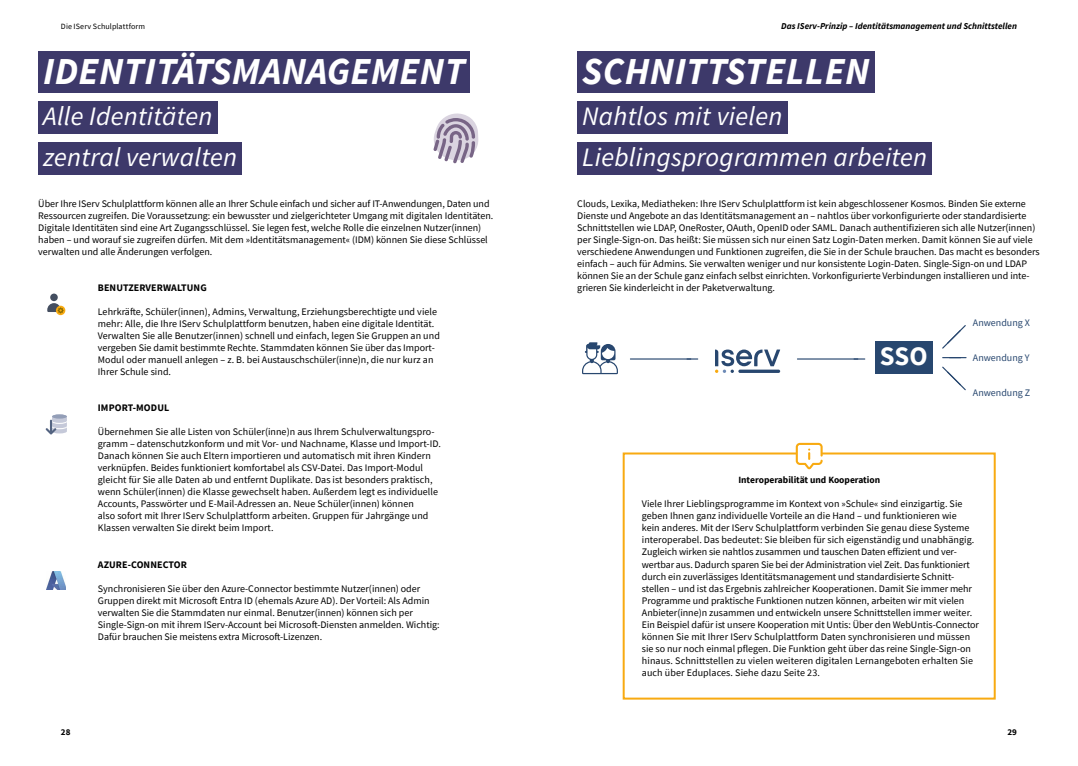
<style>
.page{position:relative;width:1078px;height:766px;background:#fff}
.page>*{position:absolute;margin:0;border:0;box-sizing:border-box;transform-origin:0 0}
.t1{font:italic 700 38px "Source Sans Pro";letter-spacing:.01em;color:#fff}
.t2{font:italic 26.6px/41.1px "Source Sans Pro";letter-spacing:.01em;color:#fff}
.t3{font:700 26.6px "Source Sans Pro";color:#fff}
.t4{font:10px/12px "Source Sans Pro";color:#000}
.t5{font:700 10px "Source Sans Pro";letter-spacing:.01em;color:#000}
.t6{font:10px "Source Sans Pro";color:#28476f}
.t7{font:700 9.5px "Source Sans Pro";color:#000}
.t8{font:italic 700 9px "Source Sans Pro";color:#000}
.t9{font:700 9px "Source Sans Pro";color:#000}
.t10{font:8px "Source Sans Pro";letter-spacing:.01em;color:#000}
</style>
<div class="page">
<div style="left:38px;top:51px;width:432px;height:41px;background:#3d396a"></div>
<div style="left:38px;top:101px;width:179px;height:32px;background:#3d396a"></div>
<div style="left:38px;top:142px;width:204px;height:32px;background:#3d396a"></div>
<div style="left:577px;top:51px;width:297px;height:41px;background:#3d396a"></div>
<div style="left:577px;top:101px;width:210px;height:32px;background:#3d396a"></div>
<div style="left:577px;top:142px;width:354px;height:32px;background:#3d396a"></div>
<div style="left:622px;top:452px;width:373px;height:247px;background:#fff;border:2px solid #f8aa11"></div>
<svg style="left:795px;top:442px;width:27px;height:27px"></svg>
<div style="left:874px;top:341px;width:58px;height:32px;background:#28476f"></div>
<svg style="left:715px;top:349px;width:65px;height:24px"></svg>
<svg style="left:797px;top:358px;width:68px;height:1px"></svg>
<svg style="left:630px;top:358px;width:68px;height:1px"></svg>
<svg style="left:942px;top:325px;width:23px;height:23px"></svg>
<svg style="left:942px;top:366px;width:23px;height:24px"></svg>
<svg style="left:942px;top:357px;width:24px;height:1px"></svg>
<div style="left:50px;top:293px;width:8px;height:8px;background:#444e60;border-radius:50%"></div>
<svg style="left:56px;top:305px;width:9px;height:10px"></svg>
<svg style="left:47px;top:303px;width:17px;height:10px"></svg>
<svg style="left:46px;top:414px;width:21px;height:20px"></svg>
<svg style="left:582px;top:342px;width:35px;height:32px"></svg>
<svg style="left:433px;top:113px;width:45px;height:50px"></svg>
<img style="left:47px;top:571px;width:19px;height:18px">
<p class="t10" style="left:61px;top:21px;width:86px">Die IServ Schulplattform</p>
<p class="t8" style="left:781px;top:20px;width:237px">Das IServ-Prinzip – Identitätsmanagement und Schnittstellen</p>
<h1 class="t1" style="left:43px;top:45px;width:423px">IDENTITÄTSMANAGEMENT</h1>
<h2 class="t2" style="left:43px;top:95px;width:195px">Alle Identitäten zentral verwalten</h2>
<p class="t4" style="left:38px;top:198px;width:456px">Über Ihre IServ Schulplattform können alle an Ihrer Schule einfach und sicher auf IT-Anwendungen, Daten und Ressourcen zugreifen. Die Voraussetzung: ein bewusster und zielgerichteter Umgang mit digitalen Identitäten.<br>Digitale Identitäten sind eine Art Zugangsschlüssel. Sie legen fest, welche Rolle die einzelnen Nutzer(innen) haben – und worauf sie zugreifen dürfen. Mit dem »Identitätsmanagement« (IDM) können Sie diese Schlüssel verwalten und alle Änderungen verfolgen.</p>
<p class="t5" style="left:98px;top:281px;width:110px">BENUTZERVERWALTUNG</p>
<p class="t4" style="left:98px;top:306px;width:343px">Lehrkräfte, Schüler(innen), Admins, Verwaltung, Erziehungsberechtigte und viele mehr: Alle, die Ihre IServ Schulplattform benutzen, haben eine digitale Identität.<br>Verwalten Sie alle Benutzer(innen) schnell und einfach, legen Sie Gruppen an und vergeben Sie damit bestimmte Rechte. Stammdaten können Sie über das Import-Modul oder manuell anlegen – z. B. bei Austauschschüler(inne)n, die nur kurz an Ihrer Schule sind.</p>
<p class="t5" style="left:98px;top:401px;width:73px">IMPORT-MODUL</p>
<p class="t4" style="left:98px;top:426px;width:345px">Übernehmen Sie alle Listen von Schüler(inne)n aus Ihrem Schulverwaltungspro&shy;gramm – datenschutzkonform und mit Vor- und Nachname, Klasse und Import-ID.<br>Danach können Sie auch Eltern importieren und automatisch mit ihren Kindern verknüpfen. Beides funktioniert komfortabel als CSV-Datei. Das Import-Modul gleicht für Sie alle Daten ab und entfernt Duplikate. Das ist besonders praktisch, wenn Schüler(innen) die Klasse gewechselt haben. Außerdem legt es individuelle Accounts, Passwörter und E-Mail-Adressen an. Neue Schüler(innen) können<br>also sofort mit Ihrer IServ Schulplattform arbeiten. Gruppen für Jahrgänge und Klassen verwalten Sie direkt beim Import.</p>
<p class="t5" style="left:98px;top:557px;width:91px">AZURE-CONNECTOR</p>
<p class="t4" style="left:98px;top:582px;width:343px">Synchronisieren Sie über den Azure-Connector bestimmte Nutzer(innen) oder Gruppen direkt mit Microsoft Entra ID (ehemals Azure AD). Der Vorteil: Als Admin verwalten Sie die Stammdaten nur einmal. Benutzer(innen) können sich per Single-Sign-on mit ihrem IServ-Account bei Microsoft-Diensten anmelden. Wichtig:<br>Dafür brauchen Sie meistens extra Microsoft-Lizenzen.</p>
<h1 class="t1" style="left:582px;top:45px;width:289px">SCHNITTSTELLEN</h1>
<h2 class="t2" style="left:582px;top:95px;width:346px">Nahtlos mit vielen<br>Lieblingsprogrammen arbeiten</h2>
<p class="t4" style="left:577px;top:198px;width:464px">Clouds, Lexika, Mediatheken: Ihre IServ Schulplattform ist kein abgeschlossener Kosmos. Binden Sie externe Dienste und Angebote an das Identitätsmanagement an – nahtlos über vorkonfigurierte oder standardisierte Schnittstellen wie LDAP, OneRoster, OAuth, OpenID oder SAML. Danach authentifizieren sich alle Nutzer(innen) per Single-Sign-on. Das heißt: Sie müssen sich nur einen Satz Login-Daten merken. Damit können Sie auf viele verschiedene Anwendungen und Funktionen zugreifen, die Sie in der Schule brauchen. Das macht es besonders einfach – auch für Admins. Sie verwalten weniger und nur konsistente Login-Daten. Single-Sign-on und LDAP können Sie an der Schule ganz einfach selbst einrichten. Vorkonfigurierte Verbindungen installieren und inte&shy;grieren Sie kinderleicht in der Paketverwaltung.</p>
<h2 class="t3" style="left:879px;top:338px;width:49px">SSO</h2>
<p class="t7" style="left:738px;top:473px;width:143px">Interoperabilität und Kooperation</p>
<p class="t6" style="left:972px;top:316px;width:59px">Anwendung X</p>
<p class="t6" style="left:972px;top:351px;width:58px">Anwendung Y</p>
<p class="t6" style="left:972px;top:386px;width:59px">Anwendung Z</p>
<p class="t4" style="left:641px;top:498px;width:338px">Viele Ihrer Lieblingsprogramme im Kontext von »Schule« sind einzigartig. Sie geben Ihnen ganz individuelle Vorteile an die Hand – und funktionieren wie<br>kein anderes. Mit der IServ Schulplattform verbinden Sie genau diese Systeme interoperabel. Das bedeutet: Sie bleiben für sich eigenständig und unabhängig.<br>Zugleich wirken sie nahtlos zusammen und tauschen Daten effizient und ver&shy;wertbar aus. Dadurch sparen Sie bei der Administration viel Zeit. Das funktioniert durch ein zuverlässiges Identitätsmanagement und standardisierte Schnitt&shy;stellen – und ist das Ergebnis zahlreicher Kooperationen. Damit Sie immer mehr Programme und praktische Funktionen nutzen können, arbeiten wir mit vielen Anbieter(inne)n zusammen und entwickeln unsere Schnittstellen immer weiter.<br>Ein Beispiel dafür ist unsere Kooperation mit Untis: Über den WebUntis-Connector können Sie mit Ihrer IServ Schulplattform Daten synchronisieren und müssen sie so nur noch einmal pflegen. Die Funktion geht über das reine Single-Sign-on hinaus. Schnittstellen zu vielen weiteren digitalen Lernangeboten erhalten Sie auch über Eduplaces. Siehe dazu Seite 23.</p>
<p class="t9" style="left:61px;top:725px;width:11px">28</p>
<p class="t9" style="left:1007px;top:725px;width:11px">29</p>
</div>
